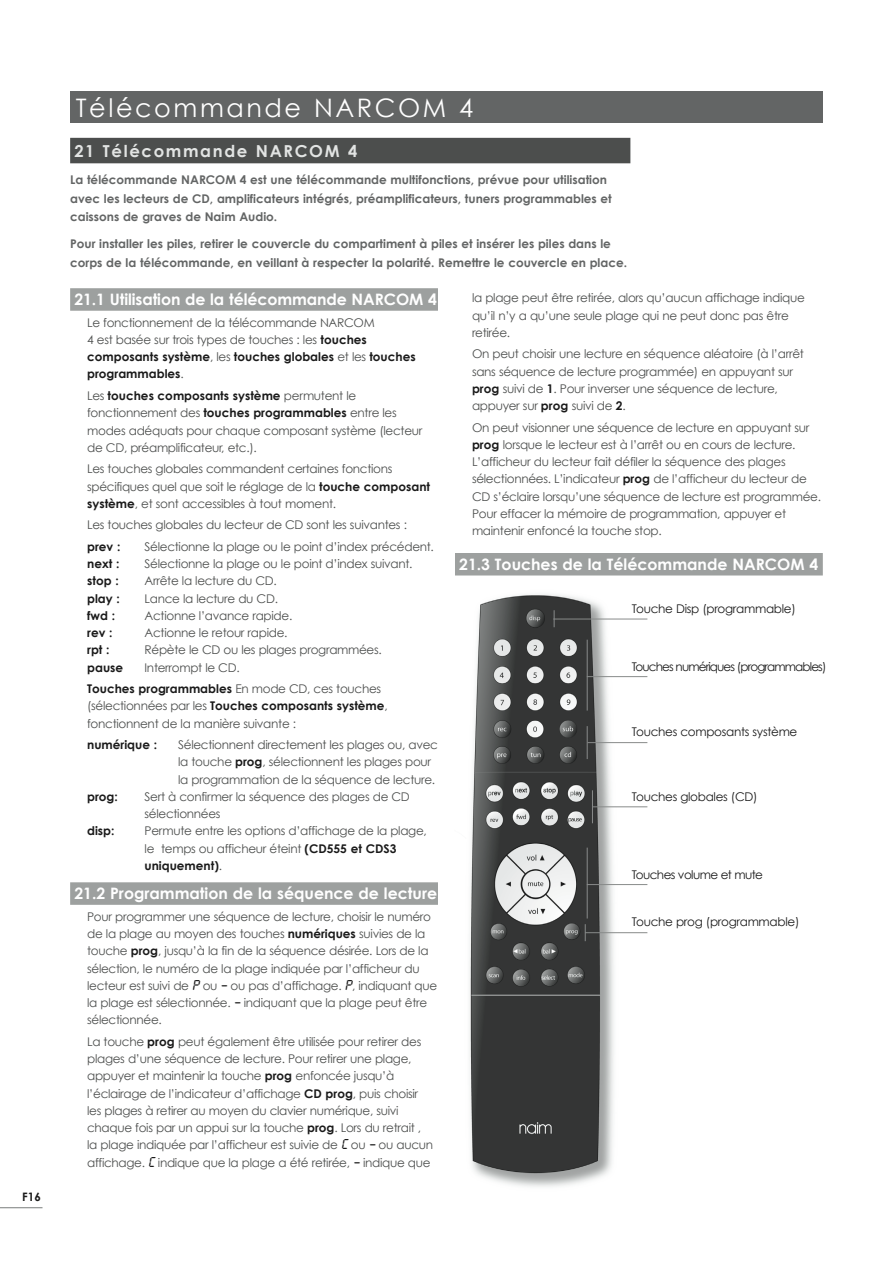
<style>
.page{position:relative;width:893px;height:1263px;background:#fff}
.page>*{position:absolute;margin:0;border:0;box-sizing:border-box;transform-origin:0 0}
.Banner{font:25.5px "Century Gothic";letter-spacing:.1em;color:#fff}
.Bold_headers{font:700 16.5px "Century Gothic";letter-spacing:.1em;color:#e2e4e3}
.Second_Section_Head{font:700 15.75px "Century Gothic";color:#fff}
._2nd_Para{font:12px/17.2px "Century Gothic";letter-spacing:-.025em;color:#4c4e4d}
._2nd_Para_Tab{font:12px/17.2px "Century Gothic";letter-spacing:-.025em;color:#4c4e4d}
.Intro_Text{font:700 12px/18.6px "Century Gothic";color:#636565}
.Annotations{font:12px "Century Gothic";letter-spacing:-.025em;color:#1a1a1a}
._2nd_Para_Tab-2{font:700 12px "Century Gothic";color:#1a1a1a}
.Annotations-2{font:12px "Century Gothic";letter-spacing:-.075em;color:#1a1a1a}
.Annotations-3{font:12px "Century Gothic";letter-spacing:-.05em;color:#1a1a1a}
.t1{font:700 11.7px "Century Gothic";color:#1a1a1a}
.s1{font-weight:700;color:#1a1a1a}
.s2{font-family:"Lcd D";font-size:15px;color:#1a1a1a}
</style>
<div class="page">
<hr style="left:0;top:1207px;width:43px;height:1px;background:#888b8a">
<div style="left:70px;top:91px;width:753px;height:32px;background:#636565"></div>
<div style="left:70px;top:288px;width:368px;height:23px;background:#9da09f"></div>
<div style="left:70px;top:882px;width:368px;height:23px;background:#9da09f"></div>
<div style="left:70px;top:138px;width:560px;height:25px;background:#4c4e4d"></div>
<img style="left:470px;top:594px;width:150px;height:593px">
<hr style="left:587px;top:676px;width:60px;height:1px;background:#888b8a">
<hr style="left:587px;top:726px;width:1px;height:33px;background:#888b8a">
<hr style="left:587px;top:640px;width:1px;height:71px;background:#888b8a">
<hr style="left:587px;top:742px;width:60px;height:1px;background:#888b8a">
<hr style="left:592px;top:790px;width:1px;height:33px;background:#888b8a">
<hr style="left:592px;top:806px;width:55px;height:1px;background:#888b8a">
<hr style="left:587px;top:884px;width:60px;height:1px;background:#888b8a">
<hr style="left:587px;top:848px;width:1px;height:70px;background:#888b8a">
<svg style="left:585px;top:924px;width:1px;height:17px"></svg>
<hr style="left:585px;top:932px;width:62px;height:1px;background:#888b8a">
<svg style="left:554px;top:610px;width:1px;height:17px"></svg>
<hr style="left:553px;top:619px;width:94px;height:1px;background:#888b8a">
<div style="left:455px;top:553px;width:368px;height:22px;background:#9da09f"></div>
<p class="t1" style="left:22px;top:1189px;width:20px">F16</p>
<p class="Banner" style="left:76px;top:92px;width:399px">Télécommande NARCOM 4</p>
<p class="Bold_headers" style="left:74px;top:141px;width:284px">21 Télécommande NARCOM 4</p>
<p class="Intro_Text" style="left:70px;top:170px;width:543px">La télécommande NARCOM 4 est une télécommande multifonctions, prévue pour utilisation avec les lecteurs de CD, amplificateurs intégrés, préamplificateurs, tuners programmables et caissons de graves de Naim Audio.</p>
<p class="Intro_Text" style="left:70px;top:234px;width:558px">Pour installer les piles, retirer le couvercle du compartiment à piles et insérer les piles dans le corps de la télécommande, en veillant à respecter la polarité. Remettre le couvercle en place.</p>
<p class="_2nd_Para" style="left:472px;top:289px;width:334px">la plage peut être retirée, alors qu’aucun affichage indique qu’il n’y a qu’une seule plage qui ne peut donc pas être retirée.</p>
<p class="_2nd_Para" style="left:472px;top:345px;width:333px">On peut choisir une lecture en séquence aléatoire (à l’arrêt sans séquence de lecture programmée) en appuyant sur <span class="s1">prog</span> suivi de <span class="s1">1</span>. Pour inverser une séquence de lecture, appuyer sur <span class="s1">prog</span> suivi de <span class="s1">2</span>.</p>
<p class="_2nd_Para" style="left:472px;top:419px;width:351px">On peut visionner une séquence de lecture en appuyant sur <span class="s1">prog</span> lorsque le lecteur est à l’arrêt ou en cours de lecture.<br>L’afficheur du lecteur fait défiler la séquence des plages sélectionnées. L’indicateur <span class="s1">prog</span> de l’afficheur du lecteur de CD s’éclaire lorsqu’une séquence de lecture est programmée.<br>Pour effacer la mémoire de programmation, appuyer et maintenir enfoncé la touche stop.</p>
<p class="Second_Section_Head" style="left:74px;top:290px;width:364px">21.1 Utilisation de la télécommande NARCOM 4</p>
<p class="_2nd_Para" style="left:87px;top:314px;width:330px">Le fonctionnement de la télécommande NARCOM<br>4 est basée sur trois types de touches : les <span class="s1">touches composants système</span>, les <span class="s1">touches globales</span> et les <span class="s1">touches programmables</span>.</p>
<p class="_2nd_Para" style="left:87px;top:387px;width:337px">Les <span class="s1">touches composants système</span> permutent le fonctionnement des <span class="s1">touches programmables</span> entre les modes adéquats pour chaque composant système (lecteur de CD, préamplificateur, etc.).</p>
<p class="_2nd_Para" style="left:87px;top:460px;width:344px">Les touches globales commandent certaines fonctions spécifiques quel que soit le réglage de la <span class="s1">touche composant système</span>, et sont accessibles à tout moment.</p>
<p class="_2nd_Para" style="left:87px;top:516px;width:321px">Les touches globales du lecteur de CD sont les suivantes :</p>
<p class="_2nd_Para_Tab-2" style="left:87px;top:539px;width:35px">prev :</p>
<p class="_2nd_Para_Tab" style="left:145px;top:538px;width:291px">Sélectionne la plage ou le point d’index précédent.</p>
<p class="_2nd_Para_Tab-2" style="left:87px;top:556px;width:34px">next :</p>
<p class="_2nd_Para_Tab" style="left:145px;top:555px;width:269px">Sélectionne la plage ou le point d’index suivant.</p>
<p class="_2nd_Para_Tab-2" style="left:87px;top:573px;width:33px">stop :</p>
<p class="_2nd_Para_Tab" style="left:145px;top:572px;width:134px">Arrête la lecture du CD.</p>
<p class="_2nd_Para_Tab-2" style="left:87px;top:591px;width:34px">play :</p>
<p class="_2nd_Para_Tab" style="left:145px;top:589px;width:135px">Lance la lecture du CD.</p>
<p class="_2nd_Para_Tab-2" style="left:87px;top:608px;width:29px">fwd :</p>
<p class="_2nd_Para_Tab" style="left:145px;top:607px;width:149px">Actionne l’avance rapide.</p>
<p class="_2nd_Para_Tab-2" style="left:87px;top:625px;width:27px">rev :</p>
<p class="_2nd_Para_Tab" style="left:145px;top:624px;width:145px">Actionne le retour rapide.</p>
<p class="_2nd_Para_Tab-2" style="left:87px;top:642px;width:24px">rpt :</p>
<p class="_2nd_Para_Tab" style="left:145px;top:641px;width:239px">Répète le CD ou les plages programmées.</p>
<p class="_2nd_Para_Tab-2" style="left:87px;top:660px;width:38px">pause</p>
<p class="_2nd_Para_Tab" style="left:145px;top:658px;width:97px">Interrompt le CD.</p>
<p class="_2nd_Para_Tab" style="left:87px;top:680px;width:302px"><span class="s1">Touches programmables</span> En mode CD, ces touches (sélectionnées par les <span class="s1">Touches composants système</span>, fonctionnent de la manière suivante :</p>
<p class="_2nd_Para_Tab-2" style="left:87px;top:737px;width:71px">numérique :</p>
<p class="_2nd_Para_Tab" style="left:178px;top:736px;width:261px">Sélectionnent directement les plages ou, avec la touche <span class="s1">prog</span>, sélectionnent les plages pour la programmation de la séquence de lecture.</p>
<p class="_2nd_Para_Tab-2" style="left:87px;top:789px;width:32px">prog:</p>
<p class="_2nd_Para_Tab" style="left:145px;top:788px;width:267px">Sert à confirmer la séquence des plages de CD sélectionnées</p>
<p class="_2nd_Para_Tab-2" style="left:87px;top:823px;width:29px">disp:</p>
<p class="_2nd_Para_Tab" style="left:145px;top:822px;width:284px">Permute entre les options d’affichage de la plage, le temps ou afficheur éteint <span class="s1">(CD555 et CDS3 uniquement)</span>.</p>
<p class="Second_Section_Head" style="left:74px;top:884px;width:364px">21.2 Programmation de la séquence de lecture</p>
<p class="_2nd_Para" style="left:87px;top:908px;width:351px">Pour programmer une séquence de lecture, choisir le numéro de la plage au moyen des touches <span class="s1">numériques</span> suivies de la touche <span class="s1">prog</span>, jusqu’à la fin de la séquence désirée. Lors de la sélection, le numéro de la plage indiquée par l’afficheur du lecteur est suivi de <span class="s2">P</span> ou <span class="s2">–</span> ou pas d’affichage. <span class="s2">P</span>, indiquant que la plage est sélectionnée. <span class="s2">–</span> indiquant que la plage peut être sélectionnée.</p>
<p class="_2nd_Para" style="left:87px;top:1033px;width:348px">La touche <span class="s1">prog</span> peut également être utilisée pour retirer des plages d’une séquence de lecture. Pour retirer une plage, appuyer et maintenir la touche <span class="s1">prog</span> enfoncée jusqu’à l’éclairage de l’indicateur d’affichage <span class="s1">CD prog</span>, puis choisir les plages à retirer au moyen du clavier numérique, suivi chaque fois par un appui sur la touche <span class="s1">prog</span>. Lors du retrait , la plage indiquée par l’afficheur est suivie de <span class="s2">C</span> ou <span class="s2">–</span> ou aucun affichage. <span class="s2">C</span> indique que la plage a été retirée, <span class="s2">–</span> indique que</p>
<p class="Second_Section_Head" style="left:459px;top:554px;width:360px">21.3 Touches de la Télécommande NARCOM 4</p>
<p class="Annotations" style="left:632px;top:601px;width:165px">Touche Disp (programmable)</p>
<p class="Annotations-2" style="left:632px;top:659px;width:196px">Touches numériques (programmables)</p>
<p class="Annotations" style="left:632px;top:725px;width:167px">Touches composants système</p>
<p class="Annotations" style="left:632px;top:789px;width:127px">Touches globales (CD)</p>
<p class="Annotations-3" style="left:632px;top:867px;width:133px">Touches volume et mute</p>
<p class="Annotations" style="left:632px;top:915px;width:169px">Touche prog (programmable)</p>
</div>
